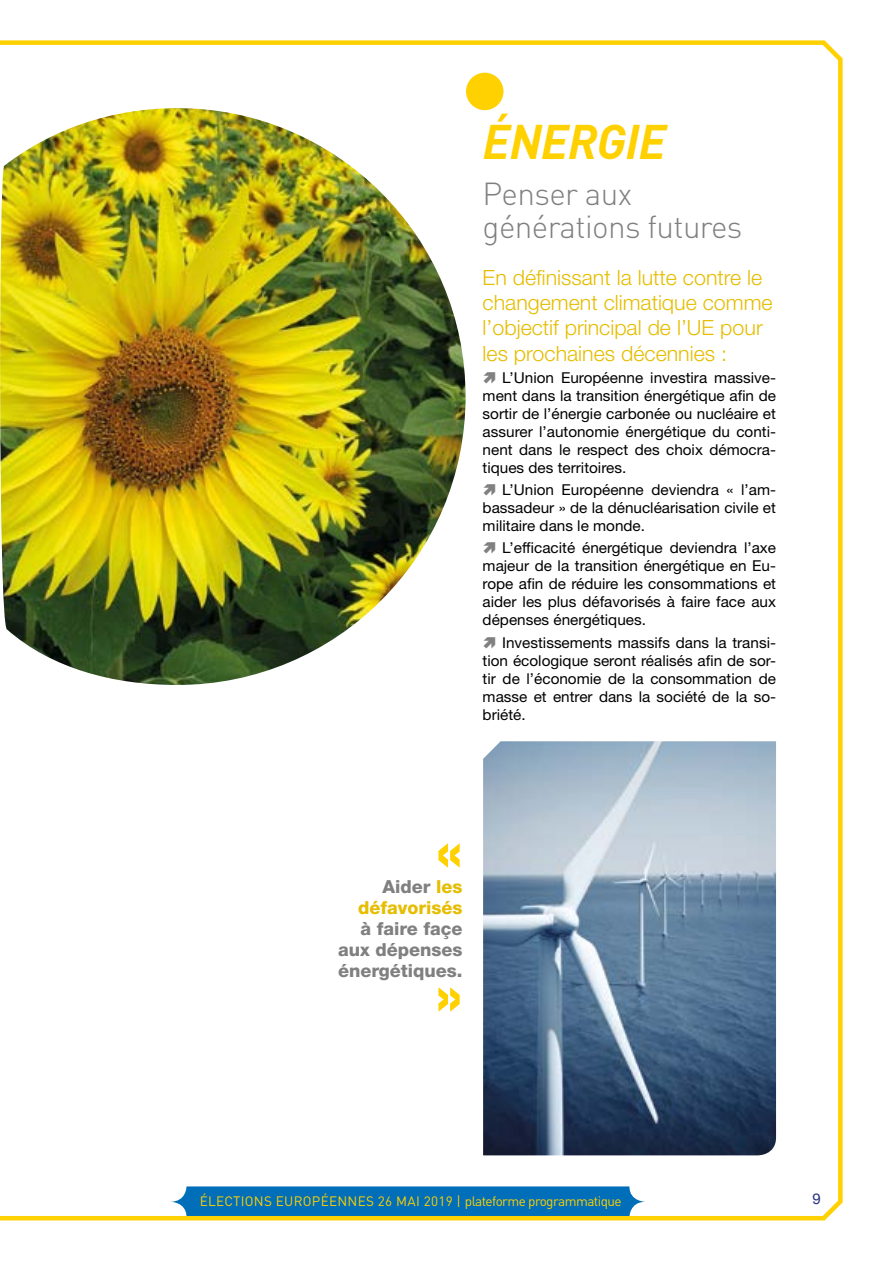
<style>
.page{position:relative;width:893px;height:1263px;background:#fff}
.page>*{position:absolute;margin:0;border:0;box-sizing:border-box;transform-origin:0 0}
.t1{font:800 60px "Helvetica Neue LT Std";color:#ffd100}
.t2{font:italic 700 48px "DIN";letter-spacing:-.02em;color:#ffd100}
.t3{font:300 31.5px/33px "DIN";letter-spacing:-.02em;color:#818080}
.t4{font:300 21px/25.2px "Helvetica Neue LT Std";color:#e6bd00}
.t5{font:800 18px/21px "Helvetica Neue LT Std";color:#818080;text-align:justify}
.t6{font:800 18px/21px "Helvetica Neue LT Std";color:#e6bd00;text-align:right}
.t7{font:15px/18px "Helvetica Neue LT Std";color:#000;text-align:justify}
.t8{font:15px "Helvetica Neue";color:#283583}
.t9{font:13.5px "DIN";letter-spacing:.01em;color:#ffd100}
.s1{color:#818080}
</style>
<div class="page">
<img style="left:1px;top:40px;width:842px;height:1180px">
<div style="left:466px;top:73px;width:37px;height:37px;background:#ffd100;border-radius:50%"></div>
<svg style="left:484px;top:372px;width:28px;height:12px"></svg>
<svg style="left:484px;top:484px;width:28px;height:12px"></svg>
<svg style="left:484px;top:542px;width:28px;height:12px"></svg>
<svg style="left:484px;top:637px;width:28px;height:12px"></svg>
<h2 class="t2" style="left:483px;top:110px;width:185px">ÉNERGIE</h2>
<h3 class="t3" style="left:483px;top:177px;width:261px">Penser aux générations futures</h3>
<h3 class="t4" style="left:483px;top:264px;width:292px">En définissant la lutte contre le changement climatique comme l’objectif principal de l’UE pour les prochaines décennies :</h3>
<p class="t7" style="left:483px;top:368px;width:295px;text-indent:20px">L’Union Européenne investira massive&shy;ment dans la transition énergétique afin de sortir de l’énergie carbonée ou nucléaire et assurer l’autonomie énergétique du conti&shy;nent dans le respect des choix démocra&shy;tiques des territoires.</p>
<p class="t7" style="left:483px;top:481px;width:295px;text-indent:20px">L’Union Européenne deviendra « l’am&shy;bassadeur » de la dénucléarisation civile et militaire dans le monde.</p>
<p class="t7" style="left:483px;top:539px;width:295px;text-indent:20px">L’efficacité énergétique deviendra l’axe majeur de la transition énergétique en Eu&shy;rope afin de réduire les consommations et aider les plus défavorisés à faire face aux dépenses énergétiques.</p>
<p class="t7" style="left:483px;top:633px;width:295px;text-indent:20px">Investissements massifs dans la transi&shy;tion écologique seront réalisés afin de sor&shy;tir de l’économie de la consommation de masse et entrer dans la société de la so&shy;briété.</p>
<h1 class="t1" style="left:436px;top:815px;width:28px">«</h1>
<p class="t6" style="left:358px;top:876px;width:106px"><span class="s1">Aider</span> les défavorisés</p>
<p class="t5" style="left:338px;top:918px;width:126px;text-indent:22px">à faire façe aux dépenses énergétiques.</p>
<h1 class="t1" style="left:436px;top:959px;width:28px">»</h1>
<p class="t9" style="left:200px;top:1193px;width:423px">ÉLECTIONS EUROPÉENNES 26 MAI 2019 | plateforme programmatique</p>
<p class="t8" style="left:812px;top:1188px;width:10px">9</p>
</div>
